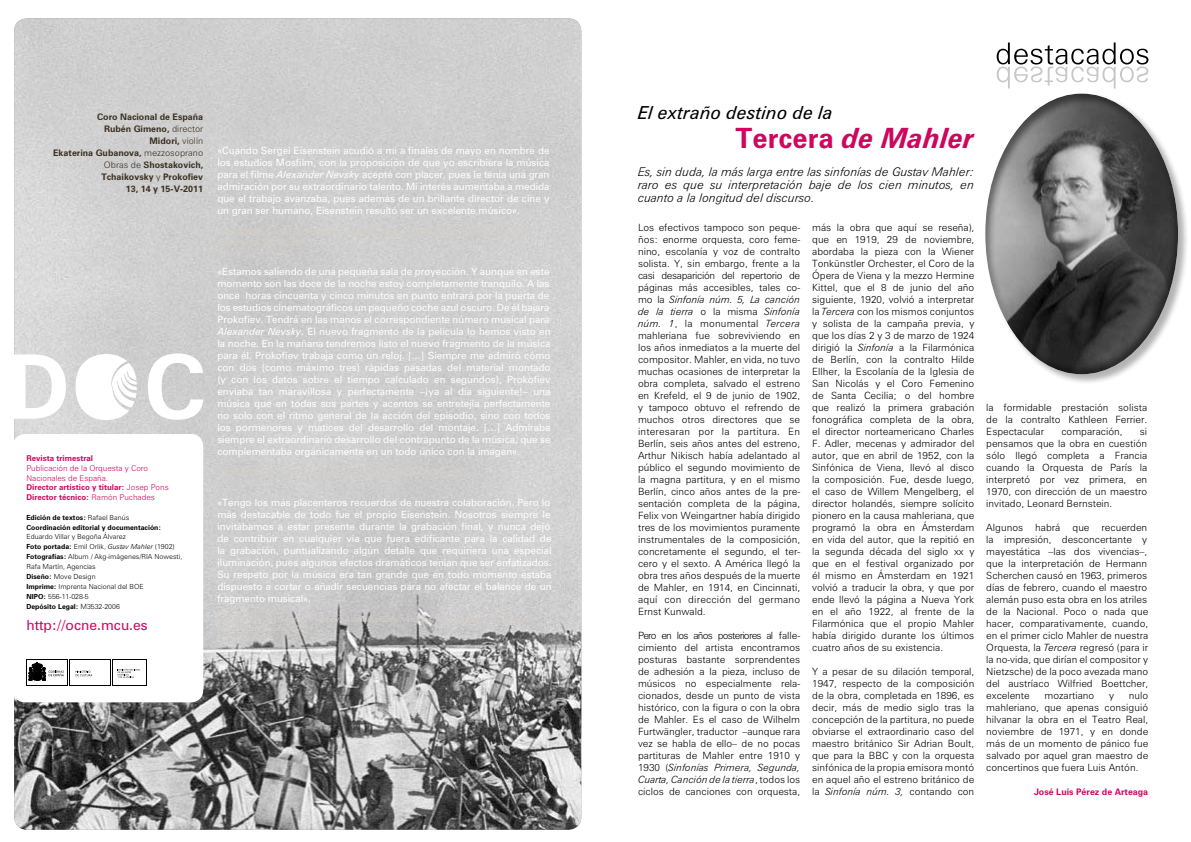
<style>
.page{position:relative;width:1191px;height:842px;background:#fff}
.page>*{position:absolute;margin:0;border:0;box-sizing:border-box;transform-origin:0 0}
.t1{font:italic 700 28px "Zurich BT";color:#cf065d}
.t2{font:italic 18px "Zurich BT";color:#000}
.t3{font:14px "Zurich BT";color:#cf065d}
.t4{font:italic 300 12px/13px "Zurich BT";color:#000;text-align:justify}
.t5{font:300 10px/12px "Zurich BT";color:#000;text-align:justify}
.t6{font:10px/12px "Zurich BT";color:#fff;text-align:justify}
.t7{font:700 9px/12px "Zurich BT";color:#3a2f21;text-align:right}
.t8{font:700 9px "Zurich BT";color:#cf065d}
.t9{font:300 8px/9.6px "Zurich BT";color:#cf065d}
.t10{font:700 8px "Zurich BT";color:#cf065d}
.t11{font:300 7px/9.9px "Zurich BT";color:#000}
.t12{font:700 7px/9.9px "Zurich BT";color:#000}
.s1{font-weight:300}
.s2{font-style:italic}
.s3{font-weight:700}
.s4{font-style:normal}
</style>
<div class="page">
<img style="left:14px;top:18px;width:567px;height:812px">
<div style="left:13px;top:434px;width:190px;height:268px;background:#fff;border-radius:12px"></div>
<svg style="left:76px;top:671px;width:16px;height:5px"></svg>
<hr style="left:26px;top:685px;width:42px;height:1px;background:#000">
<hr style="left:69px;top:659px;width:41px;height:1px;background:#000">
<hr style="left:69px;top:685px;width:41px;height:1px;background:#000">
<hr style="left:112px;top:659px;width:35px;height:1px;background:#000">
<hr style="left:112px;top:685px;width:35px;height:1px;background:#000">
<svg style="left:110px;top:659px;width:31px;height:26px"></svg>
<svg style="left:26px;top:659px;width:44px;height:26px"></svg>
<div style="left:985px;top:94px;width:204px;height:291px;background:#000;opacity:.3"></div>
<div style="left:976px;top:92px;width:210px;height:282px;background:#000;opacity:.5"></div>
<svg style="left:14px;top:354px;width:52px;height:65px"></svg>
<svg style="left:148px;top:353px;width:55px;height:67px"></svg>
<svg style="left:76px;top:354px;width:61px;height:66px"></svg>
<svg style="left:996px;top:43px;width:152px;height:46px"></svg>
<p class="t7" style="left:53px;top:111px;width:151px">Coro Nacional de España<br>Rubén Gimeno, <span class="s1">director<br></span>Midori, <span class="s1">violín<br></span>Ekaterina Gubanova, <span class="s1">mezzosoprano<br>Obras de</span> Shostakovich,<br>Tchaikovsky <span class="s1">y</span> Prokofiev<br>13, 14 y 15-V-2011</p>
<p class="t6" style="left:217px;top:144px;width:334px">«Cuando Sergei Eisenstein acudió a mí a finales de mayo en nombre de los estudios Mosfilm, con la proposición de que yo escribiera la música para el filme <span class="s2">Alexander Nevsky</span> acepté con placer, pues le tenía una gran admiración por su extraordinario talento. Mi interés aumentaba a medida que el trabajo avanzaba, pues además de un brillante director de cine y un gran ser humano, Eisenstein resultó ser un excelente músico».</p>
<p class="t10" style="left:26px;top:454px;width:68px">Revista trimestral</p>
<p class="t9" style="left:26px;top:463px;width:144px">Publicación de la Orquesta y Coro<br>Nacionales de España.<br><span class="s3">Director artístico y titular:</span> Josep Pons<br><span class="s3">Director técnico:</span> Ramón Puchades</p>
<p class="t12" style="left:26px;top:512px;width:136px">Edición de textos: <span class="s1">Rafael Banús<br></span>Coordinación editorial y documentación:</p>
<p class="t11" style="left:26px;top:532px;width:157px">Eduardo Villar y Begoña Álvarez<br><span class="s3">Foto portada:</span> Emil Orlik, <span class="s2">Gustav Mahler</span> (1902)<br><span class="s3">Fotografías:</span> Album / Akg-imágenes/RIA Nowesti,<br>Rafa Martín, Agencias<br><span class="s3">Diseño:</span> Move Design<br><span class="s3">Imprime:</span> Imprenta Nacional del BOE<br><span class="s3">NIPO:</span> 556-11-028-5<br><span class="s3">Depósito Legal:</span> M3532-2006</p>
<h3 class="t3" style="left:26px;top:616px;width:123px">http://ocne.mcu.es</h3>
<p class="t6" style="left:217px;top:265px;width:335px">«Estamos saliendo de una pequeña sala de proyección. Y aunque en este momento son las doce de la noche estoy completamente tranquilo. A las once horas cincuenta y cinco minutos en punto entrará por la puerta de los estudios cinematográficos un pequeño coche azul oscuro. De él bajara Prokofiev. Tendrá en las manos el correspondiente número musical para <span class="s2">Alexander Nevsky</span>. El nuevo fragmento de la película lo hemos visto en la noche. En la mañana tendremos listo el nuevo fragmento de la música para él. Prokofiev trabaja como un reloj. […] Siempre me admiró cómo con dos (como máximo tres) rápidas pasadas del material montado (y con los datos sobre el tiempo calculado en segundos), Prokofiev enviaba tan maravillosa y perfectamente –¡ya al día siguiente!– una música que en todas sus partes y acentos se entretejía perfectamente no solo con el ritmo general de la acción del episodio, sino con todos los pormenores y matices del desarrollo del montaje. […] Admiraba siempre el extraordinario desarrollo del contrapunto de la música, que se complementaba orgánicamente en un todo único con la imagen».</p>
<p class="t6" style="left:217px;top:497px;width:336px">«Tengo los más placenteros recuerdos de nuestra colaboración. Pero lo más destacable de todo fue el propio Eisenstein. Nosotros siempre le invitábamos a estar presente durante la grabación final, y nunca dejó de contribuir en cualquier vía que fuera edificante para la calidad de la grabación, puntualizando algún detalle que requiriera una especial iluminación, pues algunos efectos dramáticos tenían que ser enfatizados.<br>Su respeto por la música era tan grande que en todo momento estaba dispuesto a cortar o añadir secuencias para no afectar el balance de un fragmento musical».</p>
<h2 class="t2" style="left:638px;top:101px;width:196px">El extraño destino de la</h2>
<h1 class="t1" style="left:735px;top:120px;width:240px"><span class="s4">Tercera</span> de Mahler</h1>
<p class="t4" style="left:638px;top:165px;width:338px">Es, sin duda, la más larga entre las sinfonías de Gustav Mahler: raro es que su interpretación baje de los cien minutos, en cuanto a la longitud del discurso.</p>
<p class="t5" style="left:638px;top:221px;width:164px">Los efectivos tampoco son peque&shy;ños: enorme orquesta, coro feme&shy;nino, escolanía y voz de contralto solista. Y, sin embargo, frente a la casi desaparición del repertorio de páginas más accesibles, tales co&shy;mo la <span class="s2">Sinfonía núm. 5, La canción de la tierra</span> o la misma <span class="s2">Sinfonía núm. 1</span>, la monumental <span class="s2">Tercera </span>mahleriana fue sobreviviendo en los años inmediatos a la muerte del compositor. Mahler, en vida, no tuvo muchas ocasiones de interpretar la obra completa, salvado el estreno en Krefeld, el 9 de junio de 1902, y tampoco obtuvo el refrendo de muchos otros directores que se interesaran por la partitura. En Berlín, seis años antes del estreno, Arthur Nikisch había adelantado al público el segundo movimiento de la magna partitura, y en el mismo Berlín, cinco años antes de la pre&shy;sentación completa de la página, Felix von Weingartner había dirigido tres de los movimientos puramente instrumentales de la composición, concretamente el segundo, el ter&shy;cero y el sexto. A América llegó la obra tres años después de la muerte de Mahler, en 1914, en Cincinnati, aquí con dirección del germano Ernst Kunwald.</p>
<p class="t5" style="left:638px;top:629px;width:164px">Pero en los años posteriores al falle&shy;cimiento del artista encontramos posturas bastante sorprendentes de adhesión a la pieza, incluso de músicos no especialmente rela&shy;cionados, desde un punto de vista histórico, con la figura o con la obra de Mahler. Es el caso de Wilhelm Furtwängler, traductor –aunque rara vez se habla de ello– de no pocas partituras de Mahler entre 1910 y 1930 (<span class="s2">Sinfonías Primera, Segunda, Cuarta, Canción de la tierra</span>, todos los ciclos de canciones con orquesta,</p>
<p class="t5" style="left:812px;top:221px;width:164px">más la obra que aquí se reseña), que en 1919, 29 de noviembre, abordaba la pieza con la Wiener Tonkünstler Orchester, el Coro de la Ópera de Viena y la mezzo Hermine Kittel, que el 8 de junio del año siguiente, 1920, volvió a interpretar la <span class="s2">Tercera</span> con los mismos conjuntos y solista de la campaña previa, y que los días 2 y 3 de marzo de 1924 dirigió la <span class="s2">Sinfonía</span> a la Filarmónica de Berlín, con la contralto Hilde Ellher, la Escolanía de la Iglesia de San Nicolás y el Coro Femenino de Santa Cecilia; o del hombre que realizó la primera grabación fonográfica completa de la obra, el director norteamericano Charles F. Adler, mecenas y admirador del autor, que en abril de 1952, con la Sinfónica de Viena, llevó al disco la composición. Fue, desde luego, el caso de Willem Mengelberg, el director holandés, siempre solícito pionero en la causa mahleriana, que programó la obra en Ámsterdam en vida del autor, que la repitió en la segunda década del siglo xx y que en el festival organizado por él mismo en Ámsterdam en 1921 volvió a traducir la obra, y que por ende llevó la página a Nueva York en el año 1922, al frente de la Filarmónica que el propio Mahler había dirigido durante los últimos cuatro años de su existencia.</p>
<p class="t5" style="left:812px;top:665px;width:164px">Y a pesar de su dilación temporal, 1947, respecto de la composición de la obra, completada en 1896, es decir, más de medio siglo tras la concepción de la partitura, no puede obviarse el extraordinario caso del maestro británico Sir Adrian Boult, que para la BBC y con la orquesta sinfónica de la propia emisora montó en aquel año el estreno británico de la <span class="s2">Sinfonía núm. 3,</span> contando con</p>
<p class="t5" style="left:986px;top:401px;width:162px">la formidable prestación solista de la contralto Kathleen Ferrier.<br>Espectacular</p>
<p class="t5" style="left:1061px;top:425px;width:63px">comparación,</p>
<p class="t5" style="left:986px;top:425px;width:162px;text-indent:153px">si pensamos que la obra en cuestión sólo llegó completa a Francia cuando la Orquesta de París la interpretó por vez primera, en 1970, con dirección de un maestro invitado, Leonard Bernstein.</p>
<p class="t5" style="left:986px;top:521px;width:163px">Algunos habrá que recuerden la impresión, desconcertante y mayestática –las dos vivencias–, que la interpretación de Hermann Scherchen causó en 1963, primeros días de febrero, cuando el maestro alemán puso esta obra en los atriles de la Nacional. Poco o nada que hacer, comparativamente, cuando, en el primer ciclo Mahler de nuestra Orquesta, la <span class="s2">Tercera</span> regresó (para ir la no-vida, que dirían el compositor y Nietzsche) de la poco avezada mano del austríaco Wilfried Boettcher, excelente</p>
<p class="t5" style="left:1044px;top:689px;width:51px">mozartiano</p>
<p class="t5" style="left:1109px;top:689px;width:6px">y</p>
<p class="t5" style="left:986px;top:689px;width:163px;text-indent:142px">nulo mahleriano, que apenas consiguió hilvanar la obra en el Teatro Real, noviembre de 1971, y en donde más de un momento de pánico fue salvado por aquel gran maestro de concertinos que fuera Luis Antón.</p>
<p class="t8" style="left:1034px;top:786px;width:116px">José Luis Pérez de Arteaga</p>
</div>
